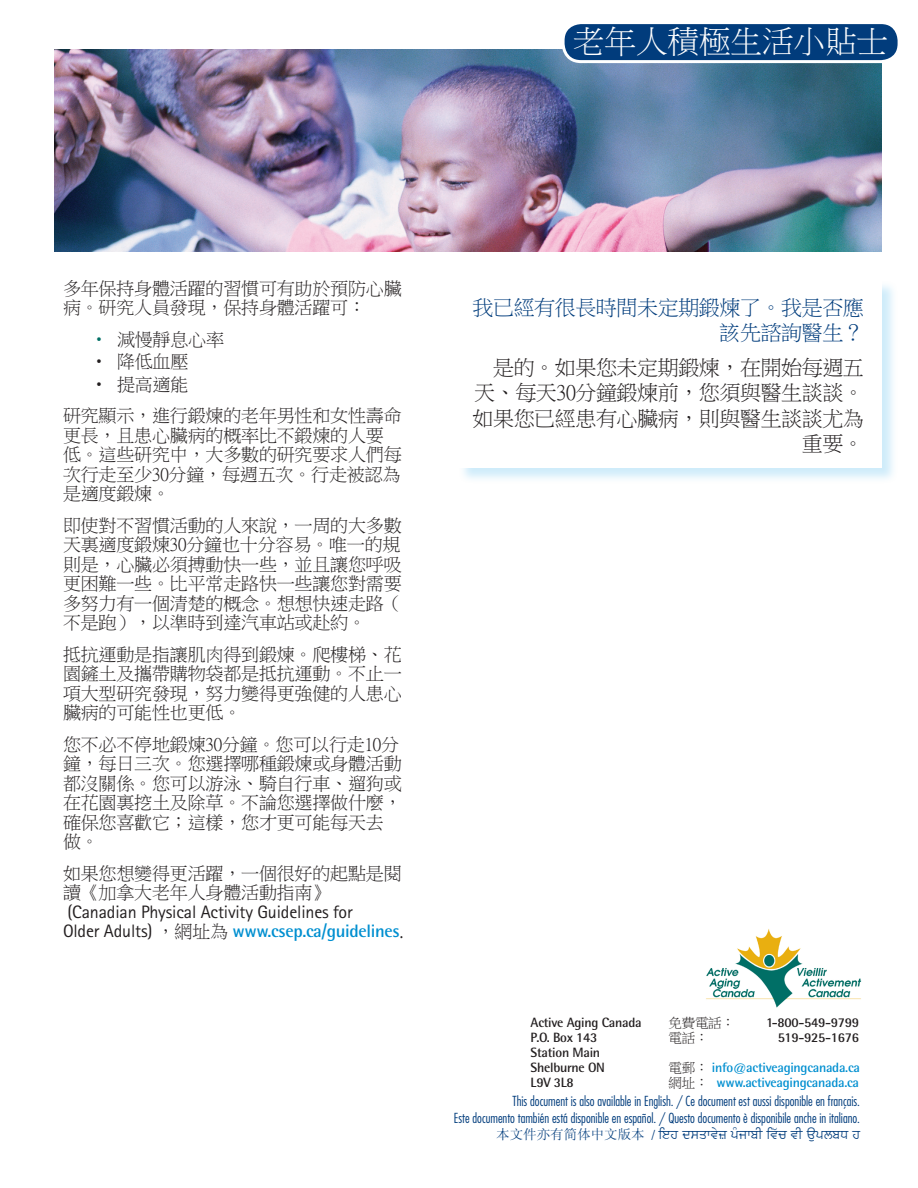
<style>
.page{position:relative;width:918px;height:1188px;background:#fff}
.page>*{position:absolute;margin:0;border:0;box-sizing:border-box;transform-origin:0 0}
.t1{font:31.5px "P Ming Li U";color:#fff}
.callout{font:21px/25.5px "P Ming Li U";letter-spacing:-.02em;color:#231f20;text-align:right}
.callout-2{font:21px/25.5px "P Ming Li U";letter-spacing:-.02em;color:#013c7c;text-align:right}
.body_copy{font:18px/19.5px "P Ming Li U";letter-spacing:-.01em;color:#231f20}
.body_copy-2{font:18px/19.5px "Rotis Sans Serif";letter-spacing:-.01em;color:#231f20}
.bullet{font:18px "P Ming Li U";letter-spacing:-.01em;color:#231f20}
.t2{font:300 condensed 13.5px/16.5px "Futura";color:#013c7c;text-align:right}
.t3{font:700 13.5px "Rotis Semi Sans";letter-spacing:-.02em;color:#231f20}
.t4{font:700 13.5px "Rotis Semi Sans";letter-spacing:-.02em;color:#008fd0}
.t5{font:13.5px "P Ming Li U";letter-spacing:-.02em;color:#231f20}
.s1{color:#006f65}
.s2{font-family:"P Ming Li U"}
.s3{font-family:"Rotis Semi Sans";font-weight:700;color:#008fd0}
.s4{font-family:"P Ming Li U";font-weight:400;color:#231f20}
.s5{font-family:"Sim Sun";font-weight:400;font-stretch:normal}
.s6{font-family:"P Ming Li U";font-weight:400;font-stretch:normal}
.s7{font-family:"Samtol";font-weight:400;font-stretch:normal}
</style>
<div class="page">
<img style="left:706px;top:929px;width:156px;height:79px">
<img style="left:54px;top:50px;width:828px;height:202px">
<div style="left:458px;top:280px;width:440px;height:204px;background:#9fd9f6;opacity:.5"></div>
<div style="left:459px;top:281px;width:423px;height:187px;background:#fff"></div>
<div style="left:563px;top:23px;width:336px;height:39px;background:#013c7c;border-radius:18px"></div>
<div style="left:562px;top:21px;width:339px;height:42px;border:3px solid #fff;border-radius:18px"></div>
<p class="t1" style="left:573px;top:26px;width:316px">老年人積極生活小貼士</p>
<p class="body_copy" style="left:63px;top:278px;width:340px">多年保持身體活躍的習慣可有助於預防心臟病。研究人員發現，保持身體活躍可：</p>
<p class="bullet" style="left:90px;top:330px;width:136px"><span class="s1">•</span> 減慢靜息心率</p>
<p class="bullet" style="left:90px;top:353px;width:100px">• 降低血壓</p>
<p class="bullet" style="left:90px;top:375px;width:100px">• 提高適能</p>
<p class="body_copy" style="left:63px;top:406px;width:340px">研究顯示，進行鍛煉的老年男性和女性壽命更長，且患心臟病的概率比不鍛煉的人要低。這些研究中，大多數的研究要求人們每次行走至少30分鐘，每週五次。行走被認為是適度鍛煉。</p>
<p class="body_copy" style="left:63px;top:515px;width:340px;text-align:justify">即使對不習慣活動的人來說，一周的大多數天裏適度鍛煉30分鐘也十分容易。唯一的規則是，心臟必須搏動快一些，並且讓您呼吸更困難一些。比平常走路快一些讓您對需要多努力有一個清楚的概念。想想快速走路（不是跑），以準時到達汽車站或赴約。</p>
<p class="body_copy" style="left:63px;top:644px;width:340px;text-align:justify">抵抗運動是指讓肌肉得到鍛煉。爬樓梯、花園鏟土及攜帶購物袋都是抵抗運動。不止一項大型研究發現，努力變得更強健的人患心臟病的可能性也更低。</p>
<p class="body_copy" style="left:63px;top:734px;width:340px">您不必不停地鍛煉30分鐘。您可以行走10分鐘，每日三次。您選擇哪種鍛煉或身體活動都沒關係。您可以游泳、騎自行車、遛狗或在花園裏挖土及除草。不論您選擇做什麼，確保您喜歡它；這樣，您才更可能每天去做。</p>
<p class="body_copy-2" style="left:63px;top:863px;width:342px"><span class="s2">如果您想變得更活躍，一個很好的起點是閱讀《加拿大老年人身體活動指南》</span>(Canadian Physical Activity Guidelines for<br>Older Adults) <span class="s2">，網址為</span> <span class="s3">www.csep.ca/guidelines</span><span class="s2">.</span></p>
<p class="callout-2" style="left:473px;top:294px;width:393px">我已經有很長時間未定期鍛煉了。我是否應該先諮詢醫生？</p>
<p class="callout" style="left:473px;top:354px;width:393px">是的。如果您未定期鍛煉，在開始每週五天、每天30分鐘鍛煉前，您須與醫生談談。如果您已經患有心臟病，則與醫生談談尤為重要。</p>
<p class="t3" style="left:531px;top:1014px;width:112px">Active Aging Canada</p>
<p class="t5" style="left:669px;top:1016px;width:68px">免費電話：</p>
<p class="t3" style="left:766px;top:1014px;width:94px">1-800-549-9799</p>
<p class="t3" style="left:531px;top:1029px;width:68px">P.O. Box 143</p>
<p class="t5" style="left:669px;top:1031px;width:41px">電話：</p>
<p class="t3" style="left:778px;top:1029px;width:83px">519-925-1676</p>
<p class="t3" style="left:531px;top:1044px;width:71px">Station Main</p>
<p class="t3" style="left:531px;top:1059px;width:76px">Shelburne ON</p>
<p class="t4" style="left:669px;top:1059px;width:193px"><span class="s4">電郵：</span> info@activeagingcanada.ca</p>
<p class="t3" style="left:531px;top:1074px;width:45px">L9V 3L8</p>
<p class="t4" style="left:669px;top:1074px;width:192px"><span class="s4">網址：</span> www.activeagingcanada.ca</p>
<p class="t2" style="left:454px;top:1093px;width:408px">This document is also available in English. / Ce document est aussi disponible en français.<br>Este documento también está disponible en español. / Questo documento è disponibile anche in italiano.<span class="s5">本文件亦有简体中文版本</span> <span class="s6">/</span> <span class="s7">ieh dsqfvyË pµjfbI ivwc vI AuplbD h</span></p>
</div>
